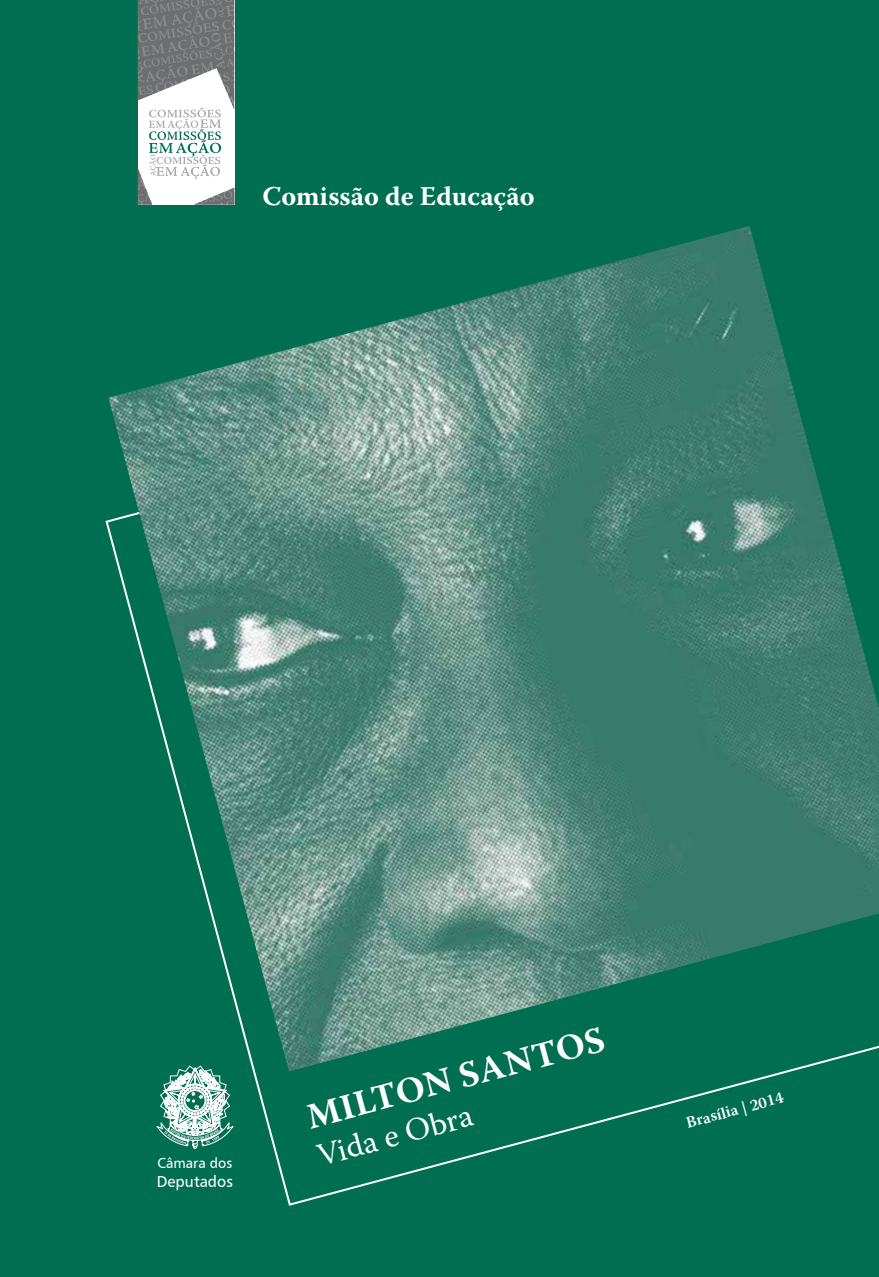
<style>
.page{position:relative;width:879px;height:1277px;background:#fff}
.page>*{position:absolute;margin:0;border:0;box-sizing:border-box;transform-origin:0 0}
.t1{font:700 36px "Warnock Pro";color:#fff}
.t2{font:32px "Warnock Pro";color:#fff}
.t3{font:700 27px "Warnock Pro";color:#fff}
.t4{font:600 16px "Warnock Pro";color:#fff}
.t5{font:16px "Humanist 777 BT Roman B";color:#fff}
.t6{font:14.4px "Humanist 777 BT Roman B";color:#fff}
</style>
<div class="page">
<div style="left:0;top:0;width:878px;height:1276px;background:#006f51"></div>
<svg style="left:138px;top:0;width:96px;height:204px;background:#b7babb"></svg>
<svg style="left:105px;top:520px;width:688px;height:686px"></svg>
<img style="left:108px;top:226px;width:770px;height:845px">
<p class="t3" style="left:262px;top:180px;width:273px">Comissão de Educação</p>
<p class="t6" style="left:157px;top:1154px;width:76px">Câmara dos</p>
<p class="t5" style="left:157px;top:1171px;width:77px">Deputados</p>
<h1 class="t1" style="left:302px;top:1096px;width:303px;rotate:-15deg">Milton Santos</h1>
<p class="t2" style="left:312px;top:1137px;width:161px;rotate:-15deg">Vida e Obra</p>
<p class="t4" style="left:683px;top:1113px;width:101px;rotate:-15deg">Brasília | 2014</p>
</div>
